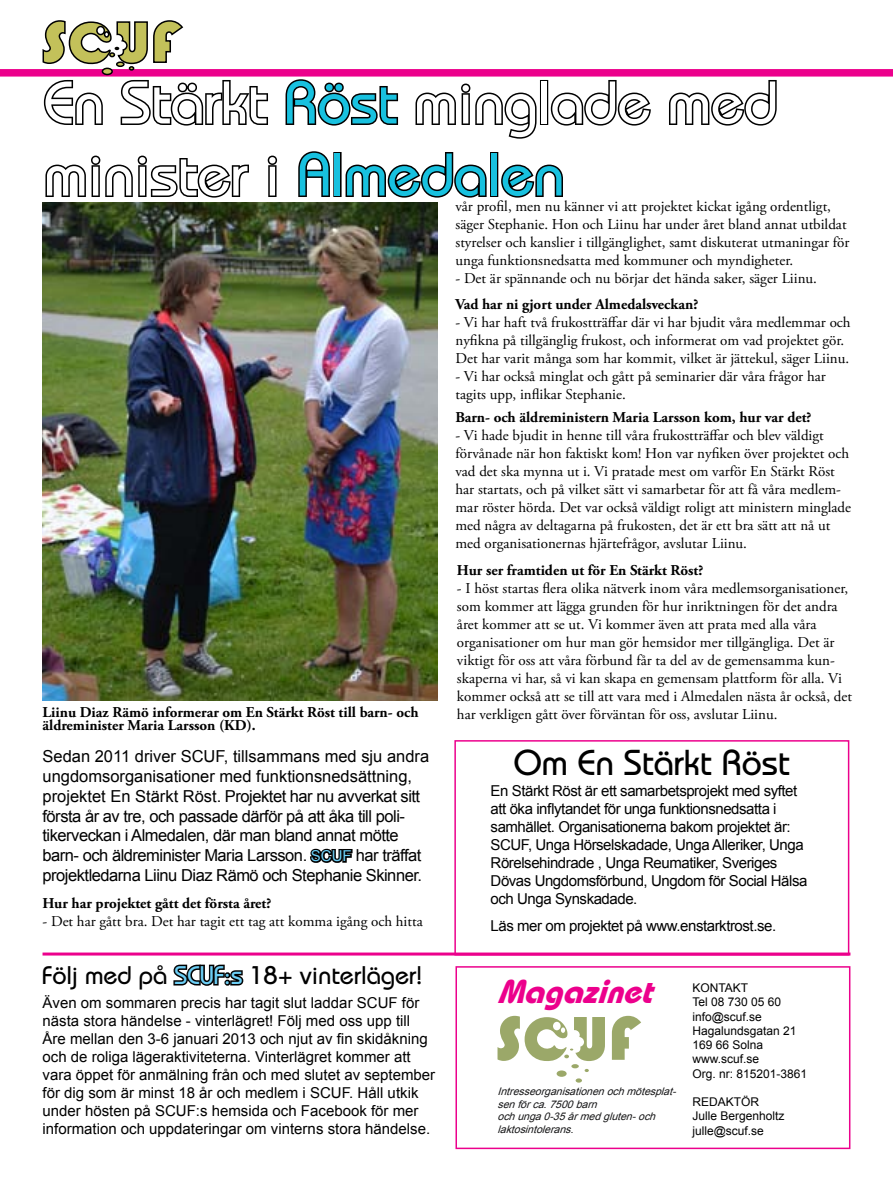
<style>
.page{position:relative;width:893px;height:1191px;background:#fff}
.page>*{position:absolute;margin:0;border:0;box-sizing:border-box;transform-origin:0 0}
.t1{font:500 60px/72px "Bauhaus Std";color:#fff}
.t2{font:500 36px "Bauhaus Std";color:#000}
.t3{font:italic 700 33px "Bauhaus";color:#ec008c}
.t4{font:500 25.5px "Bauhaus Std";color:#000}
.t5{font:16.5px/19.8px "Arial";letter-spacing:-.03em;color:#000}
.t6{font:15px/18px "Adobe Garamond Pro";color:#000}
.t7{font:15px/18px "Arial";color:#000}
.t8{font:15px/18px "Arial";letter-spacing:-.03em;color:#000}
.t9{font:700 15px/12.8px "Adobe Garamond Pro";color:#000}
.t10{font:12px/14.2px "Arial";color:#000}
.t11{font:italic 10.5px/12.8px "Arial";color:#161617}
.s1{color:#18c1df}
.s2{font-size:15px;color:#6dcff6}
.s3{color:#6dcff6}
</style>
<div class="page">
<div style="left:0;top:69px;width:893px;height:8px;background:#ec008c"></div>
<div style="left:102px;top:68px;width:10px;height:6px;background:#c3c15a;border-radius:50%"></div>
<div style="left:102px;top:68px;width:11px;height:7px;border:2px solid #000;border-radius:50%"></div>
<svg style="left:42px;top:20px;width:142px;height:51px"></svg>
<div style="left:454px;top:740px;width:395px;height:215px;border:2px solid #ec008c"></div>
<div style="left:455px;top:966px;width:395px;height:183px;border:2px solid #ec008c"></div>
<img style="left:43px;top:202px;width:394px;height:498px">
<svg style="left:310px;top:848px;width:43px;height:15px"></svg>
<div style="left:557px;top:1070px;width:10px;height:6px;background:#9ba869;border-radius:50%"></div>
<svg style="left:576px;top:1078px;width:6px;height:4px"></svg>
<svg style="left:497px;top:1015px;width:144px;height:57px"></svg>
<svg style="left:43px;top:80px;width:60px;height:45px"></svg>
<svg style="left:120px;top:80px;width:148px;height:46px"></svg>
<svg style="left:285px;top:79px;width:114px;height:47px"></svg>
<svg style="left:415px;top:83px;width:122px;height:56px"></svg>
<div style="left:540px;top:80px;width:8px;height:45px;border:3px solid #000"></div>
<svg style="left:550px;top:80px;width:101px;height:46px"></svg>
<svg style="left:669px;top:80px;width:108px;height:46px"></svg>
<svg style="left:45px;top:155px;width:204px;height:43px"></svg>
<svg style="left:267px;top:155px;width:11px;height:42px"></svg>
<svg style="left:298px;top:151px;width:32px;height:46px"></svg>
<div style="left:333px;top:152px;width:9px;height:45px;border:3px solid #000"></div>
<svg style="left:345px;top:152px;width:142px;height:46px"></svg>
<div style="left:490px;top:152px;width:8px;height:45px;border:3px solid #000"></div>
<svg style="left:501px;top:164px;width:62px;height:34px"></svg>
<hr style="left:43px;top:952px;width:807px;height:3px;background:#ec008c">
<svg style="left:173px;top:964px;width:71px;height:22px"></svg>
<h1 class="t1" style="left:44px;top:66px;width:735px">En Stärkt <span class="s1">Röst</span> minglade med minister i <span class="s1">Almedalen</span></h1>
<p class="t9" style="left:43px;top:706px;width:378px">Liinu Diaz Rämö informerar om En Stärkt Röst till barn- och äldreminister Maria Larsson (KD).</p>
<p class="t5" style="left:43px;top:746px;width:388px">Sedan 2011 driver SCUF, tillsammans med sju andra ungdomsorganisationer med funktionsnedsättning, projektet En Stärkt Röst. Projektet har nu avverkat sitt första år av tre, och passade därför på att åka till poli&shy;tikerveckan i Almedalen, där man bland annat mötte barn- och äldreminister Maria Larsson. <span class="s2">SCUF</span> har träffat projektledarna Liinu Diaz Rämö och Stephanie Skinner.</p>
<p class="t9" style="left:43px;top:896px;width:230px">Hur har projektet gått det första året?</p>
<p class="t6" style="left:43px;top:912px;width:382px">- Det har gått bra. Det har tagit ett tag att komma igång och hitta</p>
<h3 class="t4" style="left:43px;top:960px;width:381px">Följ med på <span class="s3">SCUF :s</span> 18+ vinterläger!</h3>
<p class="t7" style="left:43px;top:994px;width:394px">Även om sommaren precis har tagit slut laddar SCUF för nästa stora händelse - vinterlägret! Följ med oss upp till Åre mellan den 3-6 januari 2013 och njut av fin skidåkning och de roliga lägeraktiviteterna. Vinterlägret kommer att vara öppet för anmälning från och med slutet av september för dig som är minst 18 år och medlem i SCUF. Håll utkik under hösten på SCUF:s hemsida och Facebook för mer information och uppdateringar om vinterns stora händelse.</p>
<p class="t6" style="left:455px;top:197px;width:395px">vår profil, men nu känner vi att projektet kickat igång ordentligt, säger Stephanie. Hon och Liinu har under året bland annat utbildat styrelser och kanslier i tillgänglighet, samt diskuterat utmaningar för unga funktionsnedsatta med kommuner och myndigheter.</p>
<p class="t6" style="left:455px;top:269px;width:363px">- Det är spännande och nu börjar det hända saker, säger Liinu.</p>
<p class="t9" style="left:455px;top:298px;width:244px">Vad har ni gjort under Almedalsveckan?</p>
<p class="t6" style="left:455px;top:314px;width:397px">- Vi har haft två frukostträffar där vi har bjudit våra medlemmar och nyfikna på tillgänglig frukost, och informerat om vad projektet gör.<br>Det har varit många som har kommit, vilket är jättekul, säger Liinu.</p>
<p class="t6" style="left:455px;top:368px;width:372px">- Vi har också minglat och gått på seminarier där våra frågor har tagits upp, inflikar Stephanie.</p>
<p class="t9" style="left:455px;top:411px;width:358px">Barn- och äldreministern Maria Larsson kom, hur var det?</p>
<p class="t6" style="left:455px;top:426px;width:397px">- Vi hade bjudit in henne till våra frukostträffar och blev väldigt förvånade när hon faktiskt kom! Hon var nyfiken över projektet och vad det ska mynna ut i. Vi pratade mest om varför En Stärkt Röst har startats, och på vilket sätt vi samarbetar för att få våra medlem&shy;mar röster hörda. Det var också väldigt roligt att ministern minglade med några av deltagarna på frukosten, det är ett bra sätt att nå ut med organisationernas hjärtefrågor, avslutar Liinu.</p>
<p class="t9" style="left:457px;top:564px;width:248px">Hur ser framtiden ut för En Stärkt Röst?</p>
<p class="t6" style="left:457px;top:579px;width:396px">- I höst startas flera olika nätverk inom våra medlemsorganisationer, som kommer att lägga grunden för hur inriktningen för det andra året kommer att se ut. Vi kommer även att prata med alla våra organisationer om hur man gör hemsidor mer tillgängliga. Det är viktigt för oss att våra förbund får ta del av de gemensamma kun&shy;skaperna vi har, så vi kan skapa en gemensam plattform för alla. Vi kommer också att se till att vara med i Almedalen nästa år också, det har verkligen gått över förväntan för oss, avslutar Liinu.</p>
<h2 class="t2" style="left:514px;top:741px;width:278px">Om En Stärkt Röst</h2>
<p class="t8" style="left:491px;top:782px;width:318px">En Stärkt Röst är ett samarbetsprojekt med syftet att öka inflytandet för unga funktionsnedsatta i samhället. Organisationerna bakom projektet är:<br>SCUF, Unga Hörselskadade, Unga Alleriker, Unga Rörelsehindrade , Unga Reumatiker, Sveriges Dövas Ungdomsförbund, Ungdom för Social Hälsa och Unga Synskadade.</p>
<p class="t8" style="left:491px;top:916px;width:287px">Läs mer om projektet på www.enstarktrost.se.</p>
<h3 class="t3" style="left:497px;top:970px;width:168px">Magazinet</h3>
<p class="t10" style="left:692px;top:980px;width:116px">KONTAKT<br>Tel 08 730 05 60 info@scuf.se<br>Hagalundsgatan 21<br>169 66 Solna www.scuf.se<br>Org. nr: 815201-3861</p>
<p class="t10" style="left:692px;top:1094px;width:94px">REDAKTÖR<br>Julle Bergenholtz julle@scuf.se</p>
<p class="t11" style="left:497px;top:1084px;width:183px">Intresseorganisationenochmötesplat&shy;senförca.7500barn ochunga0-35årmedgluten-och laktosintolerans.</p>
</div>
